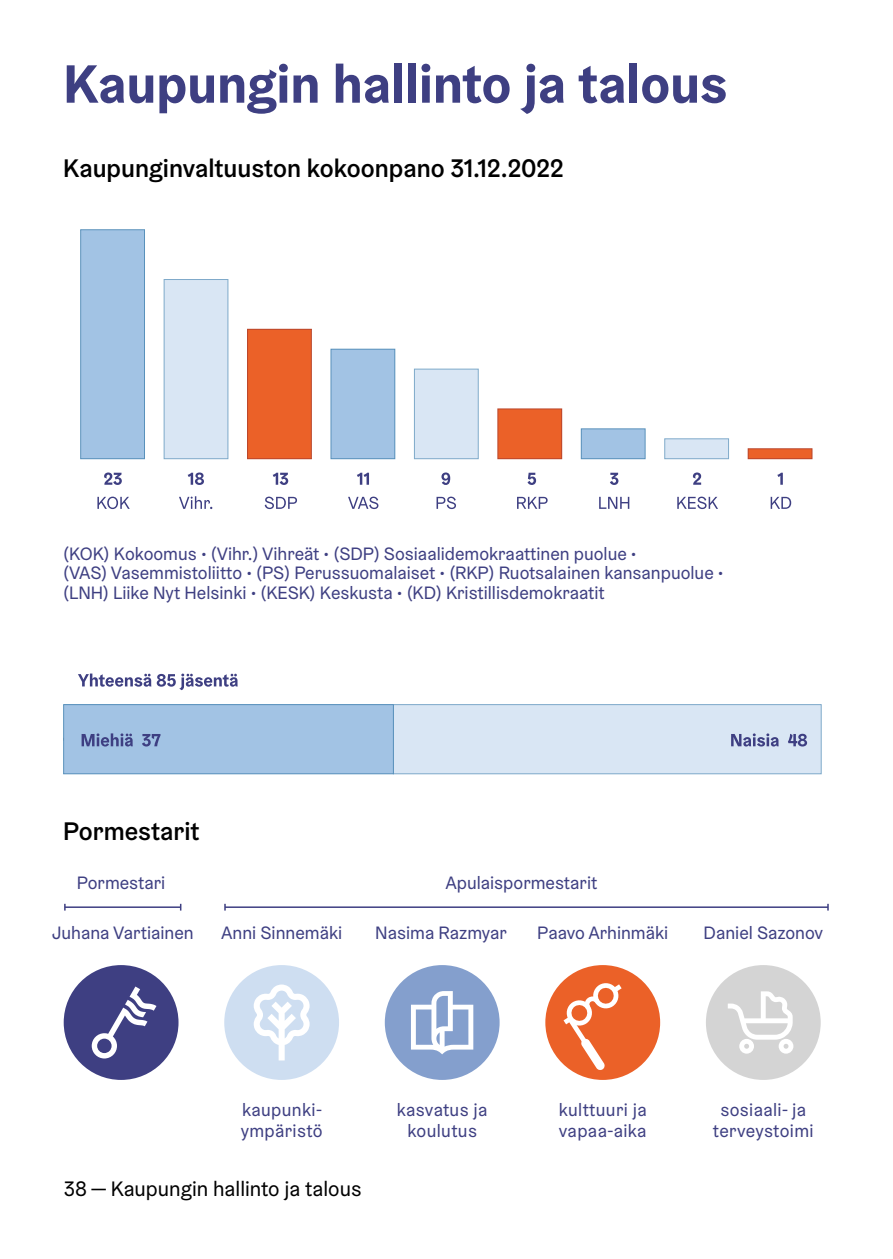
<style>
.page{position:relative;width:893px;height:1259px;background:#fff}
.page>*{position:absolute;margin:0;border:0;box-sizing:border-box;transform-origin:0 0}
.Otsikko_ISO_h1{font:700 54px "Helsinki Grotesk";color:#3e3f82}
.taulukon_otsikko_h2{font:500 25.5px "Helsinki Grotesk";color:#000}
.t1{font:21px "Helsinki Grotesk";color:#000}
.Kuvateksti{font:18px/19.5px "Helsinki Grotesk";color:#3e3f82}
.Kuvateksti-2{font:18px "Helsinki Grotesk";letter-spacing:.02em;color:#3e3f82}
</style>
<div class="page">
<div style="left:64px;top:965px;width:115px;height:115px;background:#3e3f82;border-radius:50%"></div>
<svg style="left:92px;top:986px;width:64px;height:72px"></svg>
<div style="left:545px;top:965px;width:115px;height:115px;background:#eb6128;border-radius:50%"></div>
<svg style="left:563px;top:983px;width:59px;height:87px"></svg>
<div style="left:385px;top:965px;width:115px;height:115px;background:#849fcd;border-radius:50%"></div>
<div style="left:224px;top:965px;width:115px;height:115px;background:#cedef1;border-radius:50%"></div>
<svg style="left:254px;top:984px;width:56px;height:76px"></svg>
<svg style="left:411px;top:991px;width:62px;height:63px"></svg>
<div style="left:706px;top:965px;width:115px;height:115px;background:#d4d4d4;border-radius:50%"></div>
<svg style="left:728px;top:991px;width:65px;height:62px"></svg>
<svg style="left:97px;top:496px;width:33px;height:13px"></svg>
<svg style="left:179px;top:496px;width:33px;height:13px"></svg>
<svg style="left:265px;top:496px;width:32px;height:13px"></svg>
<svg style="left:348px;top:496px;width:30px;height:13px"></svg>
<svg style="left:436px;top:496px;width:20px;height:13px"></svg>
<svg style="left:517px;top:497px;width:31px;height:12px"></svg>
<svg style="left:599px;top:497px;width:30px;height:12px"></svg>
<svg style="left:771px;top:497px;width:20px;height:12px"></svg>
<svg style="left:104px;top:472px;width:18px;height:13px"></svg>
<svg style="left:273px;top:473px;width:15px;height:12px"></svg>
<svg style="left:441px;top:472px;width:9px;height:13px"></svg>
<svg style="left:610px;top:473px;width:8px;height:12px"></svg>
<svg style="left:777px;top:473px;width:6px;height:12px"></svg>
<svg style="left:188px;top:472px;width:16px;height:13px"></svg>
<svg style="left:357px;top:473px;width:12px;height:12px"></svg>
<svg style="left:528px;top:473px;width:8px;height:12px"></svg>
<svg style="left:677px;top:496px;width:41px;height:13px"></svg>
<svg style="left:693px;top:472px;width:8px;height:13px"></svg>
<div style="left:81px;top:230px;width:63px;height:229px;background:#a2c3e4"></div>
<div style="left:80px;top:229px;width:65px;height:230px;border:1px solid #5991bb"></div>
<div style="left:164px;top:279px;width:64px;height:180px;background:#d9e6f4"></div>
<div style="left:164px;top:279px;width:64px;height:180px;border:1px solid #7faaca"></div>
<div style="left:248px;top:329px;width:63px;height:130px;background:#eb6128"></div>
<div style="left:247px;top:329px;width:65px;height:130px;border:1px solid #ba462c"></div>
<div style="left:331px;top:349px;width:64px;height:110px;background:#a2c3e4"></div>
<div style="left:331px;top:349px;width:64px;height:110px;border:1px solid #5991bb"></div>
<div style="left:414px;top:369px;width:64px;height:90px;background:#d9e6f4"></div>
<div style="left:414px;top:369px;width:65px;height:90px;border:1px solid #7faaca"></div>
<div style="left:498px;top:409px;width:64px;height:50px;background:#eb6128"></div>
<div style="left:497px;top:408px;width:65px;height:51px;border:1px solid #ba462c"></div>
<div style="left:581px;top:429px;width:64px;height:30px;background:#a2c3e4"></div>
<div style="left:581px;top:428px;width:65px;height:31px;border:1px solid #5991bb"></div>
<div style="left:665px;top:439px;width:64px;height:20px;background:#d9e6f4"></div>
<div style="left:664px;top:438px;width:65px;height:21px;border:1px solid #7faaca"></div>
<div style="left:748px;top:449px;width:64px;height:10px;background:#eb6128"></div>
<div style="left:748px;top:448px;width:64px;height:11px;border:1px solid #ba462c"></div>
<div style="left:393px;top:704px;width:428px;height:70px;background:#d9e6f4"></div>
<div style="left:393px;top:704px;width:429px;height:70px;border:1px solid #7faaca"></div>
<div style="left:64px;top:704px;width:329px;height:70px;background:#a2c3e4"></div>
<div style="left:63px;top:704px;width:331px;height:70px;border:1px solid #5991bb"></div>
<svg style="left:731px;top:733px;width:48px;height:13px"></svg>
<svg style="left:788px;top:734px;width:19px;height:12px"></svg>
<svg style="left:82px;top:733px;width:51px;height:13px"></svg>
<svg style="left:142px;top:734px;width:18px;height:12px"></svg>
<svg style="left:78px;top:673px;width:73px;height:13px"></svg>
<svg style="left:157px;top:673px;width:81px;height:17px"></svg>
<hr style="left:225px;top:906px;width:603px;height:2px;background:#3e3f82">
<hr style="left:65px;top:906px;width:116px;height:2px;background:#3e3f82">
<h1 class="Otsikko_ISO_h1" style="left:63px;top:50px;width:665px">Kaupungin hallinto ja talous</h1>
<h2 class="taulukon_otsikko_h2" style="left:63px;top:152px;width:502px">Kaupunginvaltuuston kokoonpano 31.12.2022</h2>
<p class="Kuvateksti" style="left:63px;top:543px;width:575px">(KOK) Kokoomus • (Vihr.) Vihreät • (SDP) Sosiaalidemokraattinen puolue •</p>
<p class="Kuvateksti" style="left:63px;top:563px;width:662px">(VAS) Vasemmistoliitto • (PS) Perussuomalaiset • (RKP) Ruotsalainen kansanpuolue • (LNH) Liike Nyt Helsinki • (KESK) Keskusta • (KD) Kristillisdemokraatit</p>
<h2 class="taulukon_otsikko_h2" style="left:63px;top:815px;width:138px">Pormestarit</h2>
<p class="Kuvateksti" style="left:77px;top:872px;width:90px">Pormestari</p>
<p class="Kuvateksti" style="left:445px;top:872px;width:153px">Apulaispormestarit</p>
<p class="Kuvateksti" style="left:221px;top:923px;width:123px">Anni Sinnemäki</p>
<p class="Kuvateksti" style="left:52px;top:923px;width:143px">Juhana Vartiainen</p>
<p class="Kuvateksti" style="left:375px;top:923px;width:133px">Nasima Razmyar</p>
<p class="Kuvateksti" style="left:704px;top:923px;width:121px">Daniel Sazonov</p>
<p class="Kuvateksti" style="left:537px;top:923px;width:133px">Paavo Arhinmäki</p>
<p class="Kuvateksti-2" style="left:242px;top:1099px;width:81px">kaupunki-</p>
<p class="Kuvateksti-2" style="left:241px;top:1120px;width:83px">ympäristö</p>
<p class="t1" style="left:64px;top:1175px;width:299px">38 — Kaupungin hallinto ja talous</p>
<p class="Kuvateksti-2" style="left:397px;top:1099px;width:92px">kasvatus ja</p>
<p class="Kuvateksti-2" style="left:407px;top:1120px;width:71px">koulutus</p>
<p class="Kuvateksti-2" style="left:559px;top:1099px;width:89px">kulttuuri ja</p>
<p class="Kuvateksti-2" style="left:559px;top:1120px;width:89px">vapaa-aika</p>
<p class="Kuvateksti-2" style="left:720px;top:1099px;width:87px">sosiaali- ja</p>
<p class="Kuvateksti-2" style="left:713px;top:1120px;width:102px">terveystoimi</p>
</div>
